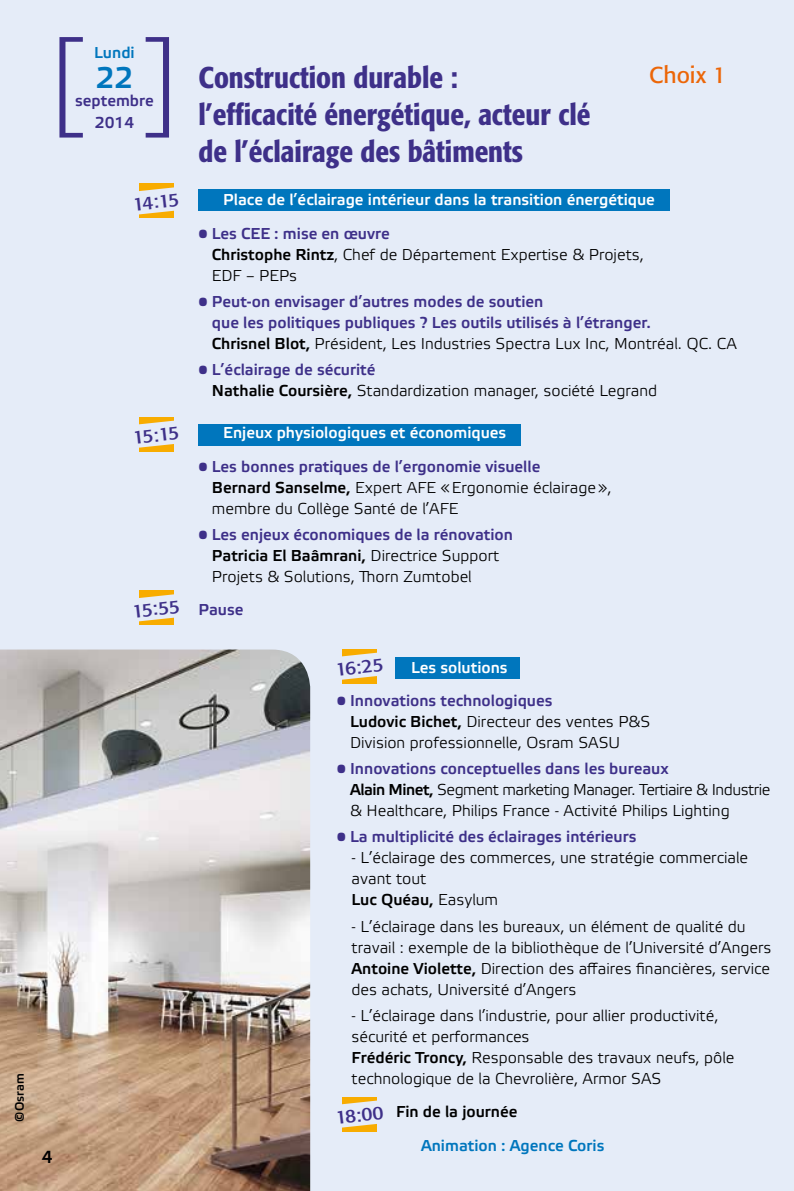
<style>
.page{position:relative;width:794px;height:1191px;background:#e5ecf8}
.page>*{position:absolute;margin:0;border:0;box-sizing:border-box;transform-origin:0 0}
.t1{font:300 125.83px "Myriad Pro";color:#3e3089;scale:1.09 1}
.t2{font:500 condensed 29.75px/36.8px "Formata";color:#3e3089}
.t3{font:700 29.75px "Elektra Light Pro";color:#0076bd}
.t4{font:22.75px "Formata";color:#ec6608}
.t5{font:condensed 19.25px "Formata";color:#3e3089;scale:1.25 1}
.t6{font:700 17.5px "Elektra Light Pro";color:#000}
.t7{font:15.75px/21px "Elektra Light Pro";color:#000}
.t8{font:700 15.75px/21px "Elektra Light Pro";color:#3e3089}
.t9{font:700 15.75px "Elektra Light Pro";color:#fff}
.t10{font:700 15.75px "Elektra Light Pro";color:#0076bd}
.t11{font:700 15.75px "Elektra Light Pro";color:#000}
.t12{font:700 12.25px "Elektra Light Pro";color:#000}
.s1{font-weight:700;color:#3e3089}
.s2{font-weight:700}
.s3{color:#000}
.s4{font-weight:400;color:#000}
</style>
<div class="page">
<img style="left:0;top:649px;width:310px;height:542px">
<div style="left:198px;top:190px;width:472px;height:21px;background:#0076bd"></div>
<div style="left:198px;top:424px;width:323px;height:21px;background:#0076bd"></div>
<div style="left:396px;top:657px;width:124px;height:21px;background:#0076bd"></div>
<div style="left:139px;top:184px;width:34px;height:34px;background:#f8ac00"></div>
<svg style="left:139px;top:187px;width:35px;height:28px"></svg>
<div style="left:139px;top:417px;width:34px;height:34px;background:#f8ac00"></div>
<svg style="left:139px;top:420px;width:35px;height:28px"></svg>
<div style="left:139px;top:590px;width:34px;height:35px;background:#f8ac00"></div>
<svg style="left:139px;top:593px;width:35px;height:29px"></svg>
<div style="left:342px;top:649px;width:35px;height:34px;background:#f8ac00"></div>
<svg style="left:342px;top:652px;width:35px;height:28px"></svg>
<div style="left:342px;top:1096px;width:35px;height:35px;background:#f8ac00"></div>
<svg style="left:342px;top:1100px;width:35px;height:28px"></svg>
<h1 class="t1" style="left:47px;top:12px;width:35px">[</h1>
<p class="t10" style="left:94px;top:44px;width:42px">Lundi</p>
<h2 class="t3" style="left:96px;top:62px;width:39px">22</h2>
<p class="t8" style="left:75px;top:90px;width:80px">septembre</p>
<p class="t8" style="left:95px;top:113px;width:41px">2014</p>
<p class="t5" style="left:132px;top:193px;width:38px;rotate:-6deg">14:15</p>
<p class="t5" style="left:132px;top:426px;width:38px;rotate:-6deg">15:15</p>
<p class="t5" style="left:131px;top:599px;width:40px;rotate:-6deg">15:55</p>
<p class="t12" style="left:13px;top:1121px;width:49px;rotate:-90deg">©Osram</p>
<p class="t6" style="left:42px;top:1147px;width:12px">4</p>
<h2 class="t2" style="left:198px;top:59px;width:261px">Construction durable :</h2>
<h3 class="t4" style="left:649px;top:61px;width:78px">Choix 1</h3>
<h2 class="t2" style="left:198px;top:96px;width:393px">l’efficacité énergétique, acteur clé de l’éclairage des bâtiments</h2>
<p class="t9" style="left:223px;top:191px;width:433px">Place de l’éclairage intérieur dans la transition énergétique</p>
<p class="t7" style="left:212px;top:223px;width:433px;text-indent:-13px"><span class="s1">• Les CEE : mise en œuvre<br></span><span class="s2">Christophe Rintz</span>, Chef de Département Expertise &amp; Projets,<br>EDF – PEPs</p>
<p class="t8" style="left:212px;top:291px;width:526px;text-indent:-13px">• Peut-on envisager d’autres modes de soutien<br>que les politiques publiques ? Les outils utilisés à l’étranger.<br><span class="s3">Chrisnel Blot,</span> <span class="s4">Président, Les Industries Spectra Lux Inc, Montréal. QC. CA</span></p>
<p class="t7" style="left:212px;top:360px;width:447px;text-indent:-13px"><span class="s1">• L’éclairage de sécurité<br></span><span class="s2">Nathalie Coursière,</span> Standardization manager, société Legrand</p>
<p class="t9" style="left:223px;top:424px;width:284px">Enjeux physiologiques et économiques</p>
<p class="t7" style="left:212px;top:456px;width:401px;text-indent:-13px"><span class="s1">• Les bonnes pratiques de l’ergonomie visuelle<br></span><span class="s2">Bernard Sanselme,</span> Expert AFE «Ergonomie éclairage», membre du Collège Santé de l’AFE</p>
<p class="t7" style="left:212px;top:524px;width:302px;text-indent:-13px"><span class="s1">• Les enjeux économiques de la rénovation<br></span><span class="s2">Patricia El Baâmrani,</span> Directrice Support<br>Projets &amp; Solutions, Thorn Zumtobel</p>
<p class="t8" style="left:198px;top:599px;width:47px">Pause</p>
<p class="t5" style="left:335px;top:658px;width:40px;rotate:-6deg">16:25</p>
<p class="t9" style="left:411px;top:658px;width:98px">Les solutions</p>
<p class="t7" style="left:350px;top:690px;width:302px;text-indent:-13px"><span class="s1">• Innovations technologiques<br></span><span class="s2">Ludovic Bichet,</span> Directeur des ventes P&amp;S<br>Division professionnelle, Osram SASU</p>
<p class="t7" style="left:350px;top:759px;width:422px;text-indent:-13px"><span class="s1">• Innovations conceptuelles dans les bureaux<br></span><span class="s2">Alain Minet,</span> Segment marketing Manager. Tertiaire &amp; Industrie &amp; Healthcare, Philips France - Activité Philips Lighting</p>
<p class="t8" style="left:337px;top:827px;width:301px">• La multiplicité des éclairages intérieurs</p>
<p class="t7" style="left:351px;top:848px;width:398px">- L’éclairage des commerces, une stratégie commerciale avant tout<br><span class="s2">Luc Quéau,</span> Easylum</p>
<p class="t7" style="left:351px;top:916px;width:421px">- L’éclairage dans les bureaux, un élément de qualité du travail : exemple de la bibliothèque de l’Université d’Angers <span class="s2">Antoine Violette,</span> Direction des affaires financières, service des achats, Université d’Angers</p>
<p class="t7" style="left:351px;top:1005px;width:384px">- L’éclairage dans l’industrie, pour allier productivité, sécurité et performances<br><span class="s2">Frédéric Troncy,</span> Responsable des travaux neufs, pôle technologique de la Chevrolière, Armor SAS</p>
<p class="t11" style="left:396px;top:1103px;width:123px">Fin de la journée</p>
<p class="t10" style="left:421px;top:1136px;width:185px">Animation : Agence Coris</p>
<p class="t5" style="left:334px;top:1105px;width:40px;rotate:-6deg">18:00</p>
</div>
